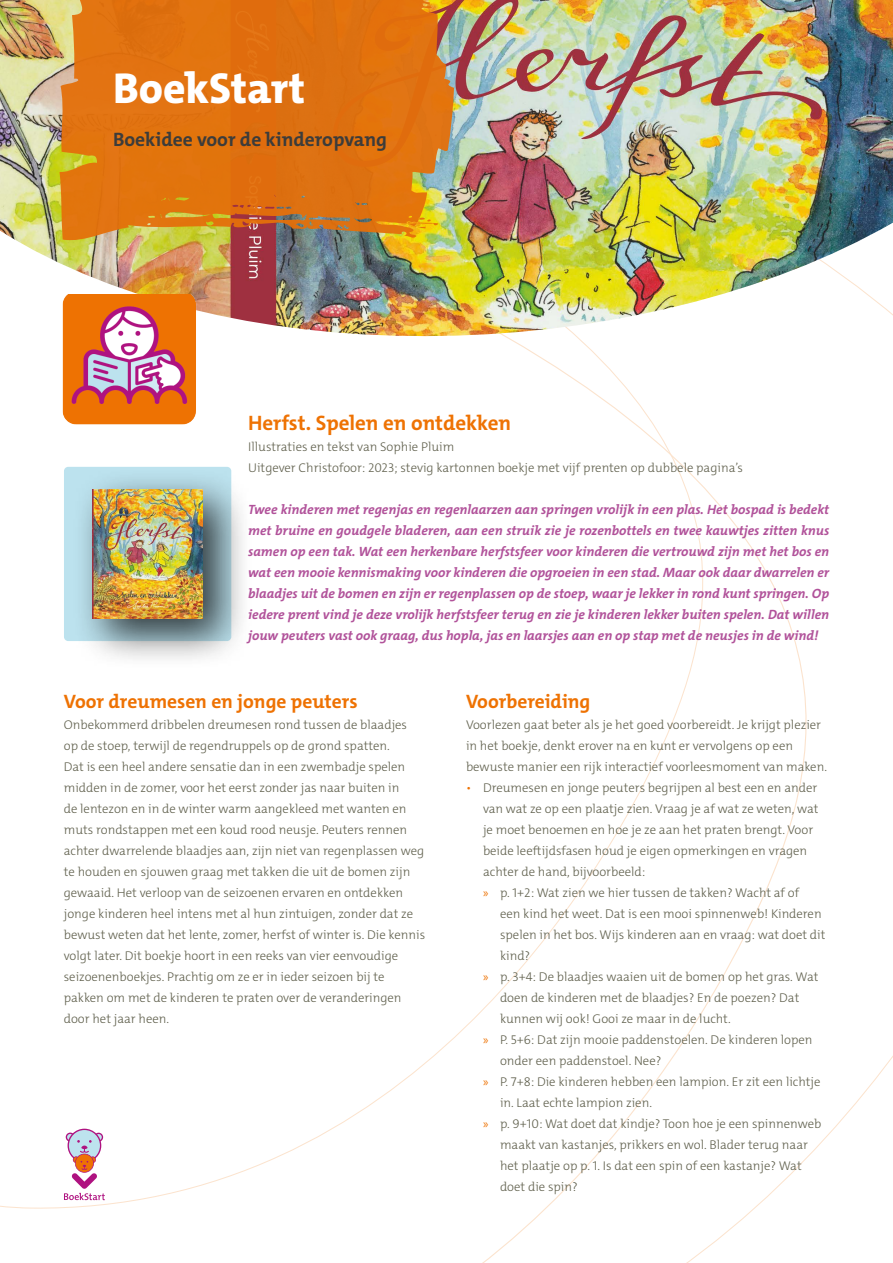
<style>
.page{position:relative;width:893px;height:1263px;background:#fff}
.page>*{position:absolute;margin:0;border:0;box-sizing:border-box;transform-origin:0 0}
.t1{font:800 43.5px "The Mix";color:#fff}
.t2{font:700 21px "The Mix";color:#ee7203}
.t3{font:700 19.5px "The Mix";color:#ee7203}
.t4{font:700 19.5px "The Mix";color:#3c3c3b}
.t5{font:italic 700 13.5px/21px "The Mix";color:#b1529a;text-align:justify}
.t6{font:300 12.75px/21px "The Mix";color:#60604d}
.s1{color:#ee7203}
.s2{font-family:"Myriad Pro";font-weight:400;color:#ee7203}
</style>
<div class="page">
<img style="left:0;top:0;width:893px;height:379px">
<svg style="left:60px;top:0;width:394px;height:240px;background:#da781a"></svg>
<img style="left:58px;top:294px;width:179px;height:130px">
<svg style="left:64px;top:1129px;width:41px;height:71px"></svg>
<div style="left:64px;top:467px;width:167px;height:174px;background:#bce2ee;border-radius:4px"></div>
<div style="left:72px;top:468px;width:181px;height:201px;background:#000;opacity:.75"></div>
<img style="left:93px;top:489px;width:110px;height:130px">
<h1 class="t1" style="left:113px;top:61px;width:194px">BoekStart</h1>
<h3 class="t4" style="left:113px;top:127px;width:276px">Boekidee voor de kinderopvang</h3>
<h2 class="t2" style="left:248px;top:409px;width:264px">Herfst. Spelen en ontdekken</h2>
<p class="t6" style="left:248px;top:436px;width:496px">Illustraties en tekst van Sophie Pluim<br>Uitgever Christofoor: 2023; stevig kartonnen boekje met vijf prenten op dubbele pagina’s</p>
<p class="t5" style="left:248px;top:499px;width:583px">Twee kinderen met regenjas en regenlaarzen aan springen vrolijk in een plas. Het bospad is bedekt met bruine en goudgele bladeren, aan een struik zie je rozenbottels en twee kauwtjes zitten knus samen op een tak. Wat een herkenbare herfstsfeer voor kinderen die vertrouwd zijn met het bos en wat een mooie kennismaking voor kinderen die opgroeien in een stad. Maar ook daar dwarrelen er blaadjes uit de bomen en zijn er regenplassen op de stoep, waar je lekker in rond kunt springen. Op iedere prent vind je deze vrolijk herfstsfeer terug en zie je kinderen lekker buiten spelen. Dat willen jouw peuters vast ook graag, dus hopla, jas en laarsjes aan en op stap met de neusjes in de wind!</p>
<h3 class="t3" style="left:64px;top:688px;width:295px">Voor dreumesen en jonge peuters</h3>
<p class="t6" style="left:64px;top:714px;width:363px">Onbekommerd dribbelen dreumesen rond tussen de blaadjes<br>op de stoep, terwijl de regendruppels op de grond spatten.<br>Dat is een heel andere sensatie dan in een zwembadje spelen midden in de zomer, voor het eerst zonder jas naar buiten in<br>de lentezon en in de winter warm aangekleed met wanten en muts rondstappen met een koud rood neusje. Peuters rennen achter dwarrelende blaadjes aan, zijn niet van regenplassen weg te houden en sjouwen graag met takken die uit de bomen zijn gewaaid. Het verloop van de seizoenen ervaren en ontdekken jonge kinderen heel intens met al hun zintuigen, zonder dat ze bewust weten dat het lente, zomer, herfst of winter is. Die kennis volgt later. Dit boekje hoort in een reeks van vier eenvoudige seizoenenboekjes. Prachtig om ze er in ieder seizoen bij te pakken om met de kinderen te praten over de veranderingen door het jaar heen.</p>
<h3 class="t3" style="left:466px;top:688px;width:126px">Voorbereiding</h3>
<p class="t6" style="left:466px;top:714px;width:362px">Voorlezen gaat beter als je het goed voorbereidt. Je krijgt plezier in het boekje, denkt erover na en kunt er vervolgens op een bewuste manier een rijk interactief voorleesmoment van maken.</p>
<p class="t6" style="left:483px;top:777px;width:337px;text-indent:-17px"><span class="s1">•</span> Dreumesen en jonge peuters begrijpen al best een en ander van wat ze op een plaatje zien. Vraag je af wat ze weten, wat je moet benoemen en hoe je ze aan het praten brengt. Voor beide leeftijdsfasen houd je eigen opmerkingen en vragen achter de hand, bijvoorbeeld:<br><span class="s2">»</span> p. 1+2: Wat zien we hier tussen de takken? Wacht af of</p>
<p class="t6" style="left:500px;top:903px;width:323px">een kind het weet. Dat is een mooi spinnenweb! Kinderen</p>
<p class="t6" style="left:500px;top:924px;width:327px">spelen in het bos. Wijs kinderen aan en vraag: wat doet dit</p>
<p class="t6" style="left:500px;top:945px;width:32px">kind?</p>
<p class="t6" style="left:483px;top:966px;width:337px"><span class="s2">»</span> p. 3+4: De blaadjes waaien uit de bomen op het gras. Wat</p>
<p class="t6" style="left:500px;top:987px;width:301px">doen de kinderen met de blaadjes? En de poezen? Dat</p>
<p class="t6" style="left:500px;top:1008px;width:232px">kunnen wij ook! Gooi ze maar in de lucht.</p>
<p class="t6" style="left:483px;top:1029px;width:331px"><span class="s2">»</span> P. 5+6: Dat zijn mooie paddenstoelen. De kinderen lopen</p>
<p class="t6" style="left:500px;top:1050px;width:163px">onder een paddenstoel. Nee?</p>
<p class="t6" style="left:483px;top:1071px;width:339px"><span class="s2">»</span> P. 7+8: Die kinderen hebben een lampion. Er zit een lichtje</p>
<p class="t6" style="left:500px;top:1092px;width:153px">in. Laat echte lampion zien.</p>
<p class="t6" style="left:483px;top:1113px;width:340px"><span class="s2">»</span> p. 9+10: Wat doet dat kindje? Toon hoe je een spinnenweb</p>
<p class="t6" style="left:500px;top:1134px;width:309px">maakt van kastanjes, prikkers en wol. Blader terug naar</p>
<p class="t6" style="left:500px;top:1155px;width:303px">het plaatje op p. 1. Is dat een spin of een kastanje? Wat</p>
<p class="t6" style="left:500px;top:1176px;width:79px">doet die spin?</p>
</div>
